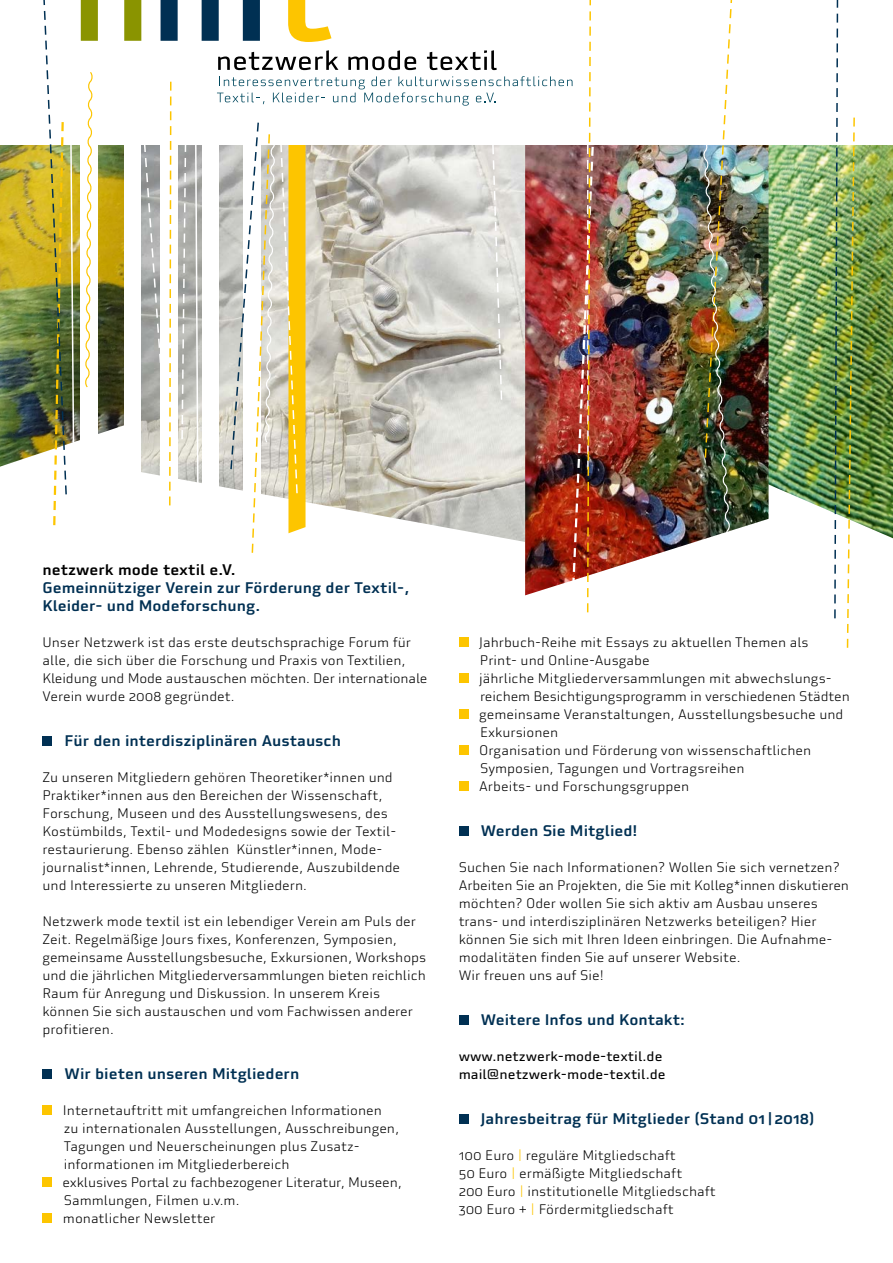
<style>
.page{position:relative;width:893px;height:1263px;background:#fff}
.page>*{position:absolute;margin:0;border:0;box-sizing:border-box;transform-origin:0 0}
.t1{font:500 15px/18px "Utility Of";color:#003053}
.t2{font:500 15px "Utility Of";color:#000}
.t3{font:300 13.5px/18px "Utility Of";color:#000}
.t4{font:13.5px/18px "Utility Of";color:#000}
.s1{color:#fdc500}
</style>
<div class="page">
<img style="left:769px;top:145px;width:124px;height:393px">
<img style="left:595px;top:145px;width:174px;height:429px">
<img style="left:0;top:145px;width:42px;height:322px">
<img style="left:833px;top:0;width:6px;height:619px">
<img style="left:692px;top:0;width:42px;height:574px">
<img style="left:846px;top:117px;width:10px;height:531px">
<div style="left:43px;top:736px;width:9px;height:9px;background:#003053"></div>
<div style="left:43px;top:1069px;width:9px;height:9px;background:#003053"></div>
<div style="left:43px;top:1105px;width:9px;height:9px;background:#fdc500"></div>
<div style="left:43px;top:1177px;width:9px;height:9px;background:#fdc500"></div>
<div style="left:43px;top:1213px;width:9px;height:9px;background:#fdc500"></div>
<div style="left:459px;top:637px;width:10px;height:10px;background:#fdc500"></div>
<div style="left:459px;top:673px;width:10px;height:10px;background:#fdc500"></div>
<div style="left:459px;top:709px;width:10px;height:10px;background:#fdc500"></div>
<div style="left:459px;top:745px;width:10px;height:10px;background:#fdc500"></div>
<div style="left:459px;top:781px;width:10px;height:10px;background:#fdc500"></div>
<div style="left:459px;top:826px;width:10px;height:10px;background:#003053"></div>
<div style="left:459px;top:1015px;width:10px;height:10px;background:#003053"></div>
<div style="left:459px;top:1114px;width:10px;height:10px;background:#003053"></div>
<img style="left:42px;top:0;width:553px;height:613px">
<p class="t2" style="left:43px;top:559px;width:195px">netzwerk mode textil e.V.</p>
<p class="t1" style="left:43px;top:578px;width:368px">Gemeinnütziger Verein zur Förderung der Textil-,<br>Kleider- und Modeforschung.</p>
<p class="t3" style="left:43px;top:633px;width:386px">Unser Netzwerk ist das erste deutschsprachige Forum für alle, die sich über die Forschung und Praxis von Textilien, Kleidung und Mode austauschen möchten. Der internationale Verein wurde 2008 gegründet.</p>
<p class="t1" style="left:65px;top:731px;width:278px">Für den interdisziplinären Austausch</p>
<p class="t3" style="left:43px;top:768px;width:359px">Zu unseren Mitgliedern gehören Theoretiker*innen und Praktiker*innen aus den Bereichen der Wissenschaft, Forschung, Museen und des Ausstellungswesens, des Kostümbilds, Textil- und Modedesigns sowie der Textil&shy;restaurierung. Ebenso zählen Künstler*innen, Mode&shy;journalist*innen, Lehrende, Studierende, Auszubildende und Interessierte zu unseren Mitgliedern.</p>
<p class="t3" style="left:43px;top:911px;width:385px">Netzwerk mode textil ist ein lebendiger Verein am Puls der Zeit. Regelmäßige Jours fixes, Konferenzen, Symposien, gemeinsame Ausstellungsbesuche, Exkursionen, Workshops und die jährlichen Mitgliederversammlungen bieten reichlich Raum für Anregung und Diskussion. In unserem Kreis können Sie sich austauschen und vom Fachwissen anderer profitieren.</p>
<p class="t1" style="left:65px;top:1064px;width:236px">Wir bieten unseren Mitgliedern</p>
<p class="t3" style="left:62px;top:1101px;width:341px">Internetauftritt mit umfangreichen Informationen<br>zu internationalen Ausstellungen, Ausschreibungen, Tagungen und Neuerscheinungen plus Zusatz&shy;informationen im Mitgliederbereich<br>exklusives Portal zu fachbezogener Literatur, Museen, Sammlungen, Filmen u.v.m.<br>monatlicher Newsletter</p>
<p class="t3" style="left:479px;top:633px;width:372px">Jahrbuch-Reihe mit Essays zu aktuellen Themen als<br>Print- und Online-Ausgabe<br>jährliche Mitgliederversammlungen mit abwechslungs&shy;reichem Besichtigungsprogramm in verschiedenen Städten gemeinsame Veranstaltungen, Ausstellungsbesuche und Exkursionen<br>Organisation und Förderung von wissenschaftlichen Symposien, Tagungen und Vortragsreihen<br>Arbeits- und Forschungsgruppen</p>
<p class="t1" style="left:481px;top:822px;width:158px">Werden Sie Mitglied!</p>
<p class="t3" style="left:459px;top:858px;width:392px">Suchen Sie nach Informationen? Wollen Sie sich vernetzen?<br>Arbeiten Sie an Projekten, die Sie mit Kolleg*innen diskutieren möchten? Oder wollen Sie sich aktiv am Ausbau unseres trans- und interdisziplinären Netzwerks beteiligen? Hier können Sie sich mit Ihren Ideen einbringen. Die Aufnahme&shy;modalitäten finden Sie auf unserer Website.<br>Wir freuen uns auf Sie!</p>
<p class="t1" style="left:481px;top:1011px;width:206px">Weitere Infos und Kontakt:</p>
<p class="t4" style="left:459px;top:1047px;width:208px">www.netzwerk-mode-textil.de mail@netzwerk-mode-textil.de</p>
<p class="t1" style="left:481px;top:1110px;width:335px">Jahresbeitrag für Mitglieder (Stand 01 |2018)</p>
<p class="t3" style="left:459px;top:1146px;width:259px">100 Euro <span class="s1">|</span> reguläre Mitgliedschaft<br>50 Euro <span class="s1">|</span> ermäßigte Mitgliedschaft<br>200 Euro <span class="s1">|</span> institutionelle Mitgliedschaft 300 Euro + <span class="s1">|</span> Fördermitgliedschaft</p>
</div>
